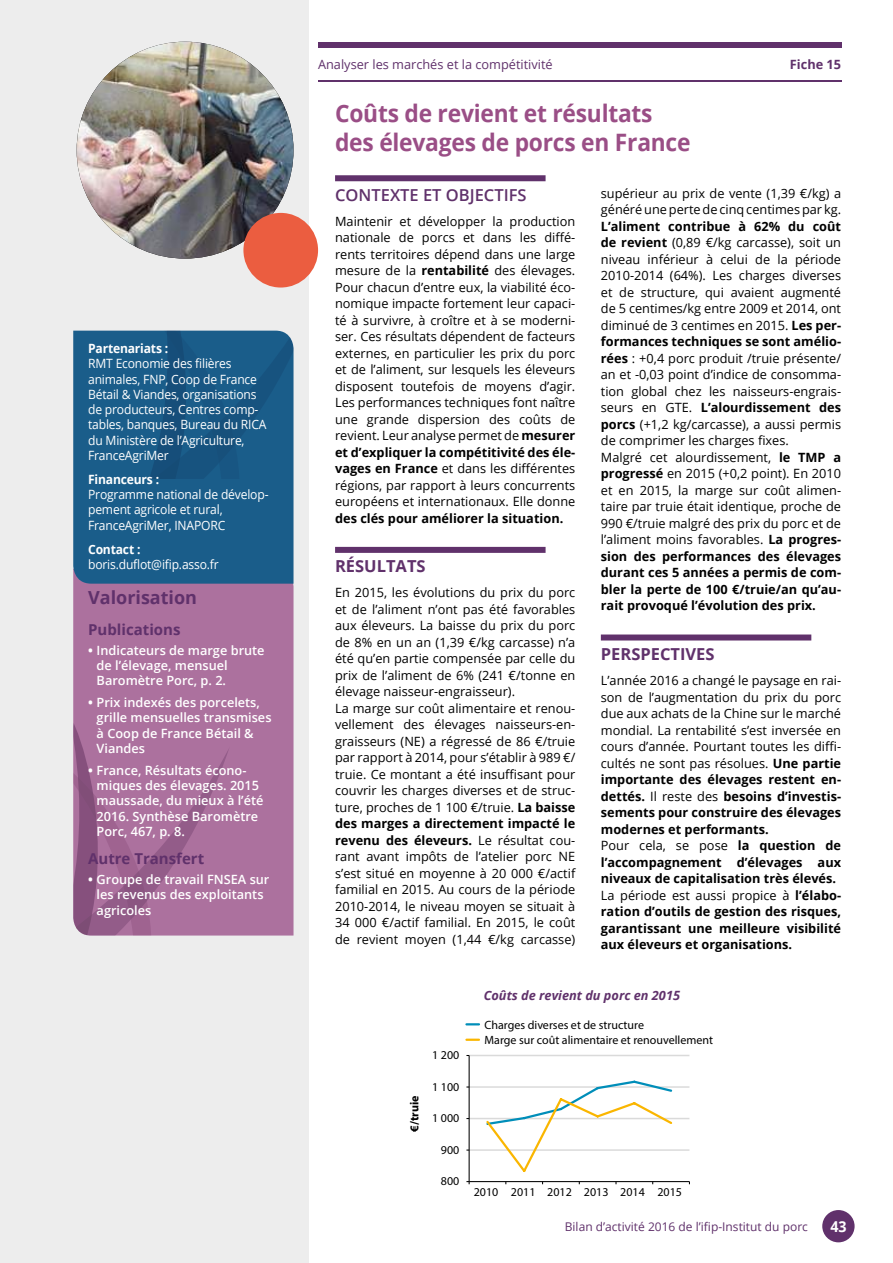
<style>
.page{position:relative;width:893px;height:1263px;background:#fff}
.page>*{position:absolute;margin:0;border:0;box-sizing:border-box;transform-origin:0 0}
.t1{font:700 24px/28.8px "Open Sans";letter-spacing:-.01em;color:#9a4e86;scale:.95 1}
.t2{font:700 18px "Open Sans";color:#60316b}
.t3{font:700 16.5px "Open Sans";color:#60316b}
.t4{font:600 16.5px "Open Sans";color:#60316b}
.t5{font:700 15px "Open Sans";color:#60316b}
.t6{font:700 15px "Open Sans";color:#fff;scale:.95 1}
.t7{font:12.75px/16.5px "Open Sans";color:#000}
.t8{font:700 12.75px/16.5px "Open Sans";color:#000}
.t9{font:600 12.75px/15.3px "Open Sans";color:#fff}
.t10{font:12.75px/15.3px "Open Sans";letter-spacing:-.015em;color:#fff;scale:.95 1}
.t11{font:12.75px "Open Sans";color:#60316b}
.t12{font:700 12.75px "Open Sans";letter-spacing:-.015em;color:#fff;scale:.95 1}
.t13{font:italic 700 12.75px "Open Sans";color:#60316b}
.t14{font:700 12.75px "Open Sans";color:#60316b}
.t15{font:12px/15.5px "Myriad Pro";color:#000}
.t16{font:12px "Open Sans";color:#60316b}
.t17{font:700 12px "Myriad Pro";color:#000}
.s1{font-weight:700}
.s2{font-weight:400}
</style>
<div class="page">
<div style="left:72px;top:43px;width:770px;height:5px;background:#60316b"></div>
<hr style="left:72px;top:80px;width:770px;height:2px;background:#60316b">
<div style="left:0;top:0;width:310px;height:1263px;background:#ededed"></div>
<div style="left:310px;top:0;width:8px;height:1263px;background:#fff"></div>
<div style="left:73px;top:584px;width:220px;height:351px;background:#ac719e"></div>
<div style="left:73px;top:331px;width:220px;height:253px;background:#1a5d8a"></div>
<img style="left:77px;top:42px;width:216px;height:217px;border-radius:108px">
<svg style="left:125px;top:331px;width:168px;height:148px;background:#195985"></svg>
<div style="left:243px;top:213px;width:75px;height:75px;background:#eb5d40;border-radius:50%"></div>
<svg style="left:73px;top:716px;width:157px;height:219px;background:#a46a97"></svg>
<div style="left:335px;top:175px;width:211px;height:6px;background:#60316b"></div>
<div style="left:335px;top:547px;width:211px;height:6px;background:#60316b"></div>
<div style="left:601px;top:634px;width:210px;height:6px;background:#60316b"></div>
<hr style="left:469px;top:1149px;width:220px;height:2px;background:#dadada">
<hr style="left:469px;top:1118px;width:220px;height:1px;background:#dadada">
<hr style="left:469px;top:1086px;width:220px;height:2px;background:#dadada">
<hr style="left:469px;top:1055px;width:220px;height:1px;background:#dadada">
<hr style="left:469px;top:1055px;width:1px;height:126px;background:#000">
<hr style="left:469px;top:1181px;width:220px;height:1px;background:#000">
<svg style="left:484px;top:1080px;width:190px;height:92px"></svg>
<svg style="left:466px;top:1023px;width:13px;height:2px"></svg>
<svg style="left:466px;top:1038px;width:13px;height:3px"></svg>
<div style="left:822px;top:1210px;width:33px;height:32px;background:#60316b;border-radius:50%"></div>
<p class="t12" style="left:88px;top:339px;width:86px">Partenariats :</p>
<p class="t10" style="left:88px;top:356px;width:189px">RMT Economie des filières animales, FNP, Coop de France<br>Bétail &amp; Viandes, organisations de producteurs, Centres comp&shy;tables, banques, Bureau du RICA du Ministère de l’Agriculture,<br>FranceAgriMer</p>
<p class="t12" style="left:88px;top:470px;width:76px">Financeurs :</p>
<p class="t10" style="left:88px;top:487px;width:191px">Programme national de dévelop&shy;pement agricole et rural,<br>FranceAgriMer, INAPORC</p>
<p class="t12" style="left:88px;top:540px;width:57px">Contact :</p>
<p class="t10" style="left:88px;top:556px;width:139px">boris.duflot@ifip.asso.fr</p>
<h2 class="t2" style="left:88px;top:585px;width:110px">Valorisation</h2>
<p class="t5" style="left:88px;top:619px;width:94px">Publications</p>
<p class="t9" style="left:97px;top:642px;width:169px;text-indent:-9px"><span class="s1">•</span> Indicateurs de marge brute de l’élevage, mensuel<br>Baromètre Porc, p. 2.</p>
<p class="t9" style="left:97px;top:694px;width:176px;text-indent:-9px"><span class="s1">•</span> Prix indexés des porcelets, grille mensuelles transmises à Coop de France Bétail &amp;<br>Viandes</p>
<p class="t9" style="left:97px;top:762px;width:168px;text-indent:-9px"><span class="s1">•</span> France, Résultats écono&shy;miques des élevages. 2015 maussade, du mieux à l’été<br>2016. Synthèse Baromètre<br>Porc, 467, p. 8.</p>
<p class="t5" style="left:88px;top:848px;width:118px">Autre Transfert</p>
<p class="t9" style="left:97px;top:871px;width:174px;text-indent:-9px"><span class="s1">•</span> Groupe de travail FNSEA sur les revenus des exploitants agricoles</p>
<p class="t11" style="left:318px;top:56px;width:236px">Analyser les marchés et la compétitivité</p>
<p class="t14" style="left:790px;top:56px;width:53px">Fiche 15</p>
<h1 class="t1" style="left:335px;top:99px;width:376px">Coûts de revient et résultats des élevages de porcs en France</h1>
<p class="t4" style="left:335px;top:183px;width:193px">CONTEXTE ET OBJECTIFS</p>
<p class="t7" style="left:335px;top:213px;width:242px;text-align:justify">Maintenir et développer la production nationale de porcs et dans les diffé&shy;rents territoires dépend dans une large mesure de la <span class="s1">rentabilité</span> des élevages.<br>Pour chacun d’entre eux, la viabilité éco&shy;nomique impacte fortement leur capaci&shy;té à survivre, à croître et à se moderni&shy;ser. Ces résultats dépendent de facteurs externes, en particulier les prix du porc et de l’aliment, sur lesquels les éleveurs disposent toutefois de moyens d’agir.<br>Les performances techniques font naître une grande dispersion des coûts de revient. Leur analyse permet de <span class="s1">mesurer et d’expliquer la compétitivité des éle&shy;vages en France</span> et dans les différentes régions, par rapport à leurs concurrents européens et internationaux. Elle donne</p>
<p class="t8" style="left:335px;top:510px;width:230px">des clés pour améliorer la situation.</p>
<p class="t3" style="left:335px;top:555px;width:92px">RÉSULTATS</p>
<p class="t7" style="left:335px;top:584px;width:242px">En 2015, les évolutions du prix du porc et de l’aliment n’ont pas été favorables aux éleveurs. La baisse du prix du porc de 8% en un an (1,39 €/kg carcasse) n’a été qu’en partie compensée par celle du prix de l’aliment de 6% (241 €/tonne en élevage naisseur-engraisseur).<br>La marge sur coût alimentaire et renou&shy;vellement des élevages naisseurs-en&shy;graisseurs (NE) a régressé de 86 €/truie par rapport à 2014, pour s’établir à 989 €/ truie. Ce montant a été insuffisant pour couvrir les charges diverses et de struc&shy;ture, proches de 1 100 €/truie. <span class="s1">La baisse des marges a directement impacté le revenu des éleveurs.</span> Le résultat cou&shy;rant avant impôts de l’atelier porc NE s’est situé en moyenne à 20 000 €/actif familial en 2015. Au cours de la période 2010-2014, le niveau moyen se situait à 34 000 €/actif familial. En 2015, le coût de revient moyen (1,44 €/kg carcasse)</p>
<p class="t7" style="left:601px;top:185px;width:242px">supérieur au prix de vente (1,39 €/kg) a généré une perte de cinq centimes par kg.</p>
<p class="t7" style="left:601px;top:218px;width:242px"><span class="s1">L’aliment contribue à 62% du coût de revient</span> (0,89 €/kg carcasse), soit un niveau inférieur à celui de la période 2010-2014 (64%). Les charges diverses et de structure, qui avaient augmenté de 5 centimes/kg entre 2009 et 2014, ont diminué de 3 centimes en 2015. <span class="s1">Les per&shy;formances techniques se sont amélio&shy;rées</span> : +0,4 porc produit /truie présente/ an et -0,03 point d’indice de consomma&shy;tion global chez les naisseurs-engrais&shy;seurs en GTE. <span class="s1">L’alourdissement des porcs</span> (+1,2 kg/carcasse), a aussi permis de comprimer les charges fixes.<br>Malgré cet alourdissement, <span class="s1">le TMP a progressé</span> en 2015 (+0,2 point). En 2010 et en 2015, la marge sur coût alimen&shy;taire par truie était identique, proche de 990 €/truie malgré des prix du porc et de l’aliment moins favorables. <span class="s1">La progres&shy;sion des performances des élevages durant ces 5 années a permis de com&shy;bler la perte de 100 €/truie/an qu’au&shy;rait provoqué l’évolution des prix.</span></p>
<p class="t3" style="left:601px;top:642px;width:115px">PERSPECTIVES</p>
<p class="t8" style="left:601px;top:672px;width:242px"><span class="s2">L’année 2016 a changé le paysage en rai&shy;son de l’augmentation du prix du porc due aux achats de la Chine sur le marché mondial. La rentabilité s’est inversée en cours d’année. Pourtant toutes les diffi&shy;cultés ne sont pas résolues.</span> Une partie importante des élevages restent en&shy;dettés. <span class="s2">Il reste des</span> besoins d’investis&shy;sements pour construire des élevages modernes et performants.<br><span class="s2">Pour cela, se pose</span> la question de l’accompagnement d’élevages aux niveaux de capitalisation très élevés.<br><span class="s2">La période est aussi propice à</span> l’élabo&shy;ration d’outils de gestion des risques, garantissant une meilleure visibilité aux éleveurs et organisations.</p>
<p class="t13" style="left:484px;top:986px;width:198px">Coûts de revient du porc en 2015</p>
<p class="t17" style="left:407px;top:1131px;width:38px;rotate:-90deg">€/truie</p>
<p class="t15" style="left:432px;top:1047px;width:29px">1 200</p>
<p class="t15" style="left:432px;top:1078px;width:29px">1 100</p>
<p class="t15" style="left:432px;top:1110px;width:29px">1 000</p>
<p class="t15" style="left:441px;top:1142px;width:20px">900</p>
<p class="t15" style="left:441px;top:1173px;width:20px">800</p>
<p class="t15" style="left:484px;top:1016px;width:230px">Charges diverses et de structure<br>Marge sur coût alimentaire et renouvellement</p>
<p class="t15" style="left:474px;top:1184px;width:210px">2010 2011 2012 2013 2014 2015</p>
<p class="t16" style="left:565px;top:1218px;width:245px">Bilan d’activité 2016 de l’ifip-Institut du porc</p>
<p class="t6" style="left:830px;top:1216px;width:18px">43</p>
</div>
